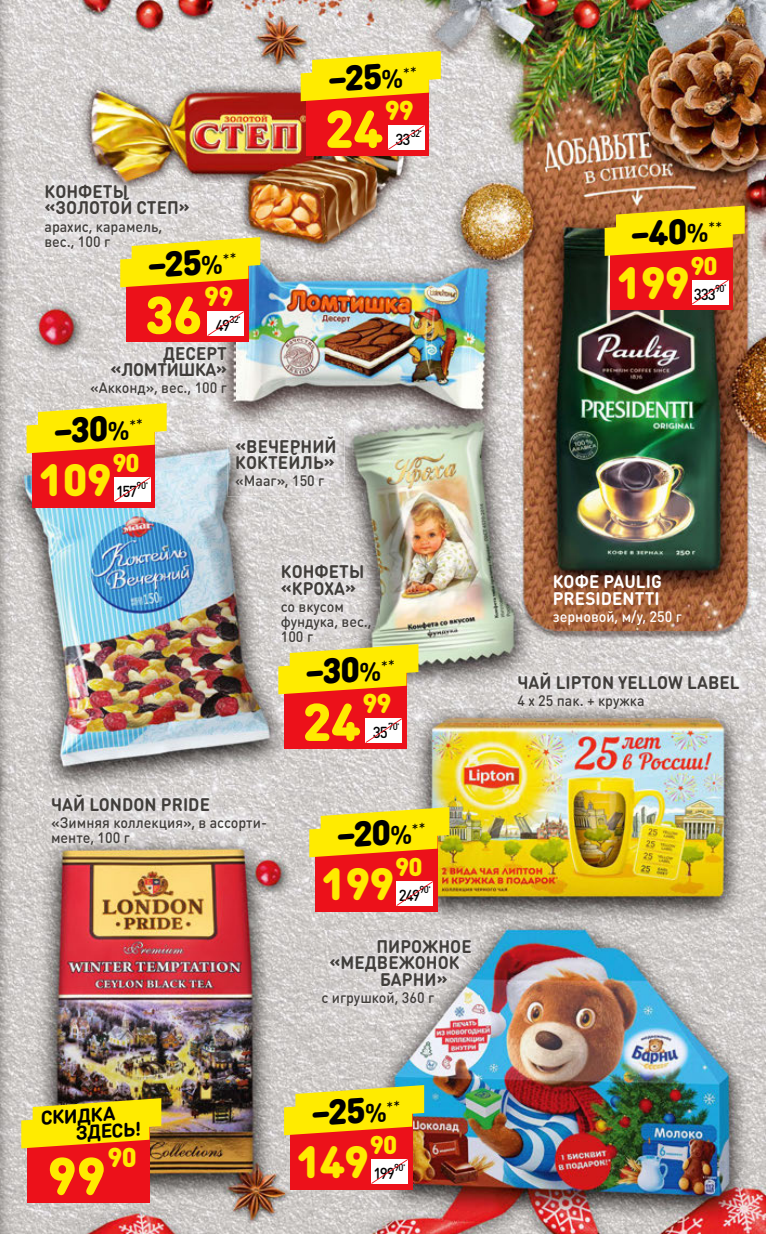
<style>
.page{position:relative;width:766px;height:1234px;background:#fff}
.page>*{position:absolute;margin:0;border:0;box-sizing:border-box;transform-origin:0 0}
.t1{font:900 52.2px "DIN Round Pro";color:#ffeb00}
.t2{font:900 44.7px "DIN Round Pro";color:#ffeb00}
.t3{font:900 35.25px "DIN Round Pro";color:#000}
.t4{font:900 27px "DIN Round Pro";letter-spacing:-.03em;color:#ffeb00}
.t5{font:900 25.5px "DIN Round Pro";letter-spacing:-.04em;color:#ffeb00}
.t6{font:700 19.5px/17.4px "DIN Round Pro";color:#000}
.t7{font:700 18px/16.5px "DIN Round Pro";letter-spacing:.005em;color:#413e3b;scale:.95 1}
.t8{font:700 18px/16.5px "DIN Round Pro";letter-spacing:.005em;color:#fff;scale:.95 1}
.t9{font:700 18px/16.5px "DIN Round Pro";letter-spacing:-.015em;color:#413e3b;text-align:right;scale:.95 1}
.t10{font:500 15.75px "DIN Round Pro";color:#000;scale:.95 1}
.t11{font:500 15px/15px "DIN Round Pro";color:#413e3b;scale:.95 1}
.t12{font:500 15px "DIN Round Pro";color:#fff;scale:.95 1}
.t13{font:500 10.05px "DIN Round Pro";letter-spacing:-.065em;color:#000;scale:.95 1}
.s1{font-weight:700;font-size:26.25px}
</style>
<div class="page">
<img style="left:0;top:0;width:765px;height:1233px">
<img style="left:313px;top:930px;width:166px;height:84px">
<img style="left:36px;top:176px;width:161px;height:80px">
<img style="left:273px;top:556px;width:106px;height:94px">
<img style="left:509px;top:663px;width:238px;height:54px">
<img style="left:43px;top:784px;width:231px;height:68px">
<img style="left:227px;top:427px;width:117px;height:69px">
<img style="left:82px;top:337px;width:153px;height:67px">
<div style="left:610px;top:232px;width:122px;height:78px;background:#ec111a"></div>
<svg style="left:604px;top:206px;width:140px;height:50px;background:#f0c50b"></svg>
<svg style="left:692px;top:280px;width:36px;height:24px"></svg>
<div style="left:32px;top:429px;width:123px;height:78px;background:#ec111a"></div>
<svg style="left:27px;top:403px;width:140px;height:50px;background:#f7d722"></svg>
<svg style="left:114px;top:477px;width:36px;height:24px"></svg>
<div style="left:27px;top:1124px;width:122px;height:78px;background:#ec111a"></div>
<img style="left:21px;top:1097px;width:140px;height:51px">
<div style="left:306px;top:78px;width:123px;height:77px;background:#ec111a"></div>
<svg style="left:300px;top:51px;width:140px;height:50px;background:#f7d723"></svg>
<svg style="left:388px;top:125px;width:36px;height:25px"></svg>
<div style="left:126px;top:264px;width:122px;height:77px;background:#ec111a"></div>
<svg style="left:120px;top:237px;width:140px;height:50px;background:#f2d422"></svg>
<svg style="left:207px;top:311px;width:37px;height:24px"></svg>
<div style="left:315px;top:833px;width:122px;height:78px;background:#ec111a"></div>
<svg style="left:309px;top:806px;width:140px;height:51px;background:#f5d51e"></svg>
<svg style="left:396px;top:881px;width:37px;height:24px"></svg>
<div style="left:284px;top:670px;width:122px;height:78px;background:#ec111a"></div>
<svg style="left:278px;top:644px;width:140px;height:50px;background:#f5d520"></svg>
<svg style="left:365px;top:718px;width:37px;height:24px"></svg>
<div style="left:290px;top:1111px;width:122px;height:78px;background:#ec111a"></div>
<svg style="left:284px;top:1084px;width:140px;height:50px;background:#f2d520"></svg>
<svg style="left:371px;top:1159px;width:37px;height:24px"></svg>
<h3 class="t3" style="left:325px;top:53px;width:92px;rotate:-4deg">–25<span class="s1">%</span> <sup>**</sup></h3>
<p class="t7" style="left:44px;top:182px;width:155px">КОНФЕТЫ «ЗОЛОТОЙ СТЕП»</p>
<p class="t11" style="left:44px;top:218px;width:125px">арахис, карамель, вес., 100 г</p>
<h3 class="t3" style="left:144px;top:239px;width:92px;rotate:-4deg">–25<span class="s1">%</span> <sup>**</sup></h3>
<h3 class="t4" style="left:204px;top:275px;width:31px">99</h3>
<p class="t10" style="left:216px;top:314px;width:16px">49</p>
<h1 class="t1" style="left:144px;top:275px;width:60px">36</h1>
<p class="t13" style="left:229px;top:313px;width:13px">32<sup>*</sup></p>
<p class="t9" style="left:110px;top:344px;width:124px">ДЕСЕРТ «ЛОМТИШКА»</p>
<p class="t11" style="left:90px;top:380px;width:145px">«Акконд», вес., 100 г</p>
<h3 class="t4" style="left:384px;top:89px;width:31px">99</h3>
<p class="t10" style="left:395px;top:128px;width:17px">33</p>
<h1 class="t1" style="left:325px;top:89px;width:60px">24</h1>
<p class="t13" style="left:411px;top:127px;width:13px">32<sup>*</sup></p>
<h3 class="t3" style="left:51px;top:405px;width:92px;rotate:-4deg">–30<span class="s1">%</span> <sup>**</sup></h3>
<h3 class="t5" style="left:112px;top:443px;width:29px">90</h3>
<p class="t10" style="left:116px;top:480px;width:24px">157</p>
<h2 class="t2" style="left:39px;top:446px;width:74px">109</h2>
<p class="t13" style="left:136px;top:478px;width:14px">90<sup>*</sup></p>
<p class="t7" style="left:235px;top:437px;width:108px">«ВЕЧЕРНИЙ<br>КОКТЕЙЛЬ»</p>
<p class="t11" style="left:235px;top:473px;width:95px">«Мааг», 150 г</p>
<p class="t7" style="left:281px;top:562px;width:89px">КОНФЕТЫ «КРОХА»</p>
<p class="t11" style="left:281px;top:598px;width:97px">со вкусом фундука, вес.,<br>100 г</p>
<h3 class="t3" style="left:302px;top:646px;width:92px;rotate:-4deg">–30<span class="s1">%</span> <sup>**</sup></h3>
<h3 class="t4" style="left:362px;top:682px;width:31px">99</h3>
<p class="t10" style="left:373px;top:721px;width:17px">35</p>
<h1 class="t1" style="left:302px;top:682px;width:60px">24</h1>
<p class="t13" style="left:388px;top:719px;width:14px">70<sup>*</sup></p>
<p class="t7" style="left:51px;top:795px;width:169px">ЧАЙ LONDON PRIDE</p>
<p class="t11" style="left:51px;top:814px;width:229px">«Зимняя коллекция», в ассорти&shy;менте, 100 г</p>
<h3 class="t3" style="left:333px;top:808px;width:92px;rotate:-4deg">–20<span class="s1">%</span> <sup>**</sup></h3>
<h3 class="t5" style="left:395px;top:847px;width:29px">90</h3>
<p class="t10" style="left:399px;top:884px;width:24px">249</p>
<h2 class="t2" style="left:321px;top:849px;width:74px">199</h2>
<p class="t13" style="left:419px;top:882px;width:14px">90<sup>*</sup></p>
<p class="t7" style="left:376px;top:937px;width:102px">ПИРОЖНОЕ</p>
<p class="t7" style="left:329px;top:953px;width:138px">«МЕДВЕЖОНОК</p>
<p class="t7" style="left:380px;top:970px;width:73px">БАРНИ»</p>
<p class="t11" style="left:321px;top:989px;width:120px">с игрушкой, 360 г</p>
<h3 class="t6" style="left:73px;top:1106px;width:70px;text-indent:-34px;rotate:-4deg">СКИДКА<br>ЗДЕСЬ!</h3>
<h3 class="t4" style="left:107px;top:1136px;width:31px">90</h3>
<h1 class="t1" style="left:48px;top:1136px;width:60px">99</h1>
<h3 class="t3" style="left:308px;top:1086px;width:92px;rotate:-4deg">–25<span class="s1">%</span> <sup>**</sup></h3>
<h3 class="t5" style="left:370px;top:1124px;width:29px">90</h3>
<p class="t10" style="left:373px;top:1162px;width:24px">199</p>
<h2 class="t2" style="left:296px;top:1127px;width:74px">149</h2>
<p class="t13" style="left:394px;top:1160px;width:14px">90<sup>*</sup></p>
<h3 class="t3" style="left:627px;top:208px;width:94px;rotate:-4deg">–40<span class="s1">%</span> <sup>**</sup></h3>
<h3 class="t5" style="left:690px;top:246px;width:29px">90</h3>
<p class="t10" style="left:693px;top:283px;width:25px">333</p>
<h2 class="t2" style="left:616px;top:248px;width:74px">199</h2>
<p class="t13" style="left:715px;top:281px;width:14px">90<sup>*</sup></p>
<p class="t8" style="left:552px;top:572px;width:116px">КОФЕ PAULIG<br>PRESIDENTTI</p>
<p class="t12" style="left:552px;top:606px;width:137px">зерновой, м/у, 250 г</p>
<p class="t7" style="left:517px;top:673px;width:235px">ЧАЙ LIPTON YELLOW LABEL</p>
<p class="t11" style="left:517px;top:692px;width:135px">4 х 25 пак. + кружка</p>
</div>
